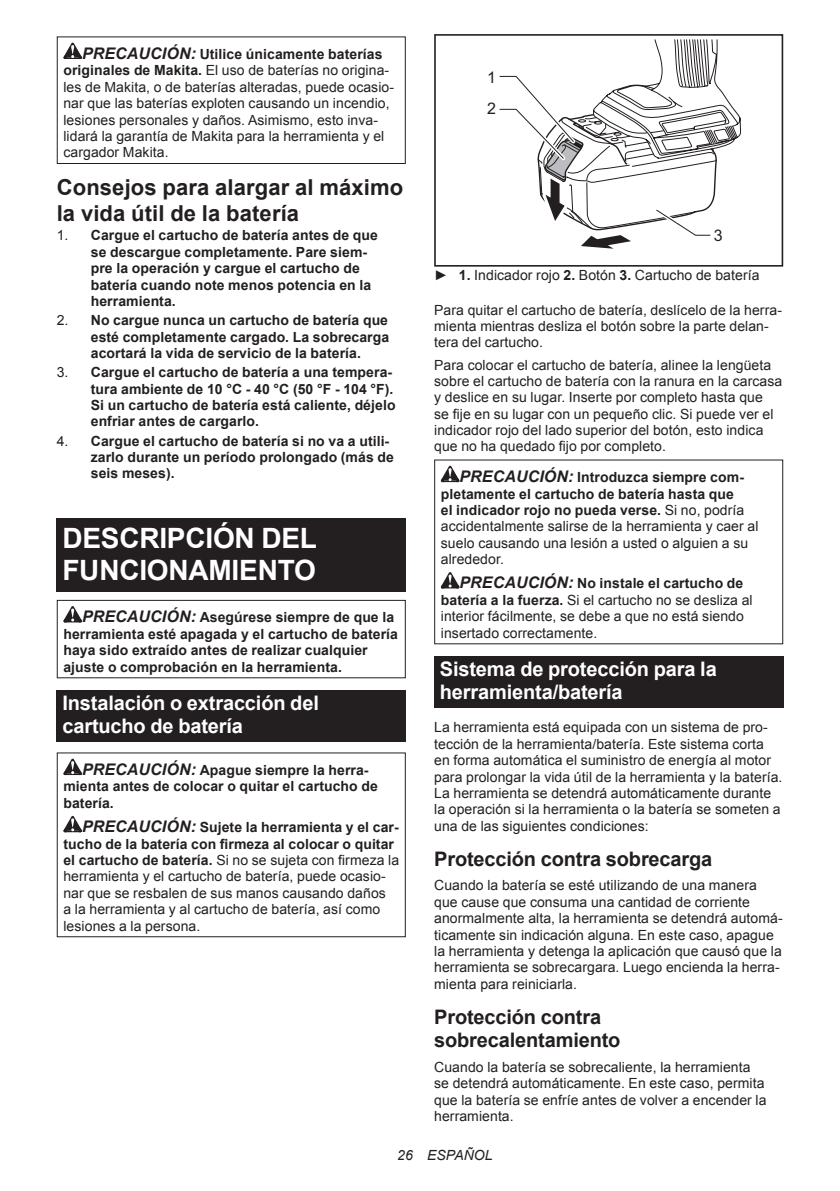
<style>
.page{position:relative;width:840px;height:1191px;background:#fff}
.page>*{position:absolute;margin:0;border:0;box-sizing:border-box;transform-origin:0 0}
.t1{font:700 28px/32.8px "Arial";letter-spacing:-.01em;color:#fff}
.t2{font:700 22px/25.8px "Arial";letter-spacing:.005em;color:#231f20}
.t3{font:700 20px/23.4px "Arial";letter-spacing:-.01em;color:#fff}
.t4{font:700 20px/23.4px "Arial";letter-spacing:-.01em;color:#231f20}
.t5{font:16px/31.8px "Arial";color:#231f20}
.t6{font:14px/16.4px "Arial";letter-spacing:.005em;color:#231f20}
.t7{font:700 14px/16.4px "Arial";letter-spacing:.005em;color:#231f20}
.t8{font:italic 14px "Arial";letter-spacing:.005em;color:#231f20}
.s1{font-weight:700;font-style:italic;font-size:16px}
.s2{font-weight:700}
.s3{font-weight:400}
.s4{font-style:italic;font-size:16px}
</style>
<div class="page">
<svg style="left:63px;top:43px;width:19px;height:16px"></svg>
<div style="left:57px;top:36px;width:348px;height:128px;border:1px solid #231f20"></div>
<div style="left:57px;top:518px;width:348px;height:74px;background:#231f20"></div>
<svg style="left:63px;top:606px;width:19px;height:16px"></svg>
<div style="left:57px;top:600px;width:348px;height:78px;border:1px solid #231f20"></div>
<div style="left:57px;top:689px;width:348px;height:52px;background:#231f20"></div>
<svg style="left:63px;top:758px;width:19px;height:17px"></svg>
<svg style="left:63px;top:816px;width:19px;height:16px"></svg>
<div style="left:57px;top:752px;width:348px;height:185px;border:1px solid #231f20"></div>
<div style="left:434px;top:34px;width:348px;height:233px;border:2px solid #231f20"></div>
<svg style="left:495px;top:34px;width:245px;height:215px"></svg>
<svg style="left:440px;top:466px;width:19px;height:16px"></svg>
<svg style="left:440px;top:572px;width:19px;height:16px"></svg>
<div style="left:434px;top:655px;width:348px;height:52px;background:#231f20"></div>
<p class="t6" style="left:63px;top:46px;width:332px;text-indent:19px"><span class="s1">PRECAUCIÓN:</span> <span class="s2">Utilice únicamente baterías originales de Makita.</span> El uso de baterías no origina&shy;les de Makita, o de baterías alteradas, puede ocasio&shy;nar que las baterías exploten causando un incendio, lesiones personales y daños. Asimismo, esto inva&shy;lidará la garantía de Makita para la herramienta y el cargador Makita.</p>
<h2 class="t2" style="left:57px;top:175px;width:348px">Consejos para alargar al máximo la vida útil de la batería</h2>
<p class="t7" style="left:91px;top:228px;width:288px;text-indent:-34px"><span class="s3">1.</span> Cargue el cartucho de batería antes de que se descargue completamente. Pare siem&shy;pre la operación y cargue el cartucho de batería cuando note menos potencia en la herramienta.</p>
<p class="t7" style="left:91px;top:312px;width:300px;text-align:justify;text-indent:-34px"><span class="s3">2.</span> No cargue nunca un cartucho de batería que esté completamente cargado. La sobrecarga acortará la vida de servicio de la batería.</p>
<p class="t7" style="left:91px;top:364px;width:306px;text-indent:-34px"><span class="s3">3.</span> Cargue el cartucho de batería a una tempera&shy;tura ambiente de 10 °C - 40 °C (50 °F - 104 °F).<br>Si un cartucho de batería está caliente, déjelo enfriar antes de cargarlo.</p>
<p class="t7" style="left:91px;top:433px;width:304px;text-indent:-34px"><span class="s3">4.</span> Cargue el cartucho de batería si no va a utili&shy;zarlo durante un período prolongado (más de seis meses).</p>
<h1 class="t1" style="left:62px;top:522px;width:256px">DESCRIPCIÓN DEL<br>FUNCIONAMIENTO</h1>
<p class="t7" style="left:63px;top:610px;width:336px;text-indent:19px"><span class="s4">PRECAUCIÓN:</span> Asegúrese siempre de que la herramienta esté apagada y el cartucho de batería haya sido extraído antes de realizar cualquier ajuste o comprobación en la herramienta.</p>
<h3 class="t3" style="left:62px;top:691px;width:258px">Instalación o extracción del cartucho de batería</h3>
<p class="t7" style="left:63px;top:762px;width:316px;text-indent:19px"><span class="s4">PRECAUCIÓN:</span> Apague siempre la herra&shy;mienta antes de colocar o quitar el cartucho de batería.</p>
<p class="t6" style="left:63px;top:819px;width:337px;text-indent:19px"><span class="s1">PRECAUCIÓN:</span> <span class="s2">Sujete la herramienta y el car&shy;tucho de la batería con firmeza al colocar o quitar el cartucho de batería.</span> Si no se sujeta con firmeza la herramienta y el cartucho de batería, puede ocasio&shy;nar que se resbalen de sus manos causando daños<br>a la herramienta y al cartucho de batería, así como lesiones a la persona.</p>
<p class="t5" style="left:487px;top:61px;width:10px">1<br>2</p>
<p class="t5" style="left:713px;top:219px;width:10px">3</p>
<p class="t6" style="left:434px;top:267px;width:326px">► <span class="s2">1.</span> Indicador rojo <span class="s2">2.</span> Botón <span class="s2">3.</span> Cartucho de batería</p>
<p class="t6" style="left:434px;top:302px;width:349px">Para quitar el cartucho de batería, deslícelo de la herra&shy;mienta mientras desliza el botón sobre la parte delan&shy;tera del cartucho.</p>
<p class="t6" style="left:434px;top:356px;width:349px">Para colocar el cartucho de batería, alinee la lengüeta sobre el cartucho de batería con la ranura en la carcasa y deslice en su lugar. Inserte por completo hasta que<br>se fije en su lugar con un pequeño clic. Si puede ver el indicador rojo del lado superior del botón, esto indica que no ha quedado fijo por completo.</p>
<p class="t6" style="left:440px;top:469px;width:319px;text-indent:19px"><span class="s1">PRECAUCIÓN:</span> <span class="s2">Introduzca siempre com&shy;pletamente el cartucho de batería hasta que<br>el indicador rojo no pueda verse.</span> Si no, podría accidentalmente salirse de la herramienta y caer al suelo causando una lesión a usted o alguien a su alrededor.</p>
<p class="t6" style="left:440px;top:575px;width:313px;text-indent:19px"><span class="s1">PRECAUCIÓN:</span> <span class="s2">No instale el cartucho de batería a la fuerza.</span> Si el cartucho no se desliza al interior fácilmente, se debe a que no está siendo insertado correctamente.</p>
<h3 class="t3" style="left:439px;top:657px;width:278px">Sistema de protección para la herramienta/batería</h3>
<p class="t6" style="left:434px;top:719px;width:349px">La herramienta está equipada con un sistema de pro&shy;tección de la herramienta/batería. Este sistema corta en forma automática el suministro de energía al motor para prolongar la vida útil de la herramienta y la batería.<br>La herramienta se detendrá automáticamente durante la operación si la herramienta o la batería se someten a una de las siguientes condiciones:</p>
<h3 class="t4" style="left:434px;top:847px;width:279px">Protección contra sobrecarga</h3>
<p class="t6" style="left:434px;top:877px;width:350px">Cuando la batería se esté utilizando de una manera que cause que consuma una cantidad de corriente anormalmente alta, la herramienta se detendrá automá&shy;ticamente sin indicación alguna. En este caso, apague la herramienta y detenga la aplicación que causó que la herramienta se sobrecargara. Luego encienda la herra&shy;mienta para reiniciarla.</p>
<h3 class="t4" style="left:434px;top:1005px;width:188px">Protección contra sobrecalentamiento</h3>
<p class="t6" style="left:434px;top:1058px;width:334px">Cuando la batería se sobrecaliente, la herramienta se detendrá automáticamente. En este caso, permita que la batería se enfríe antes de volver a encender la herramienta.</p>
<p class="t8" style="left:397px;top:1146px;width:97px">26 ESPAÑOL</p>
</div>
